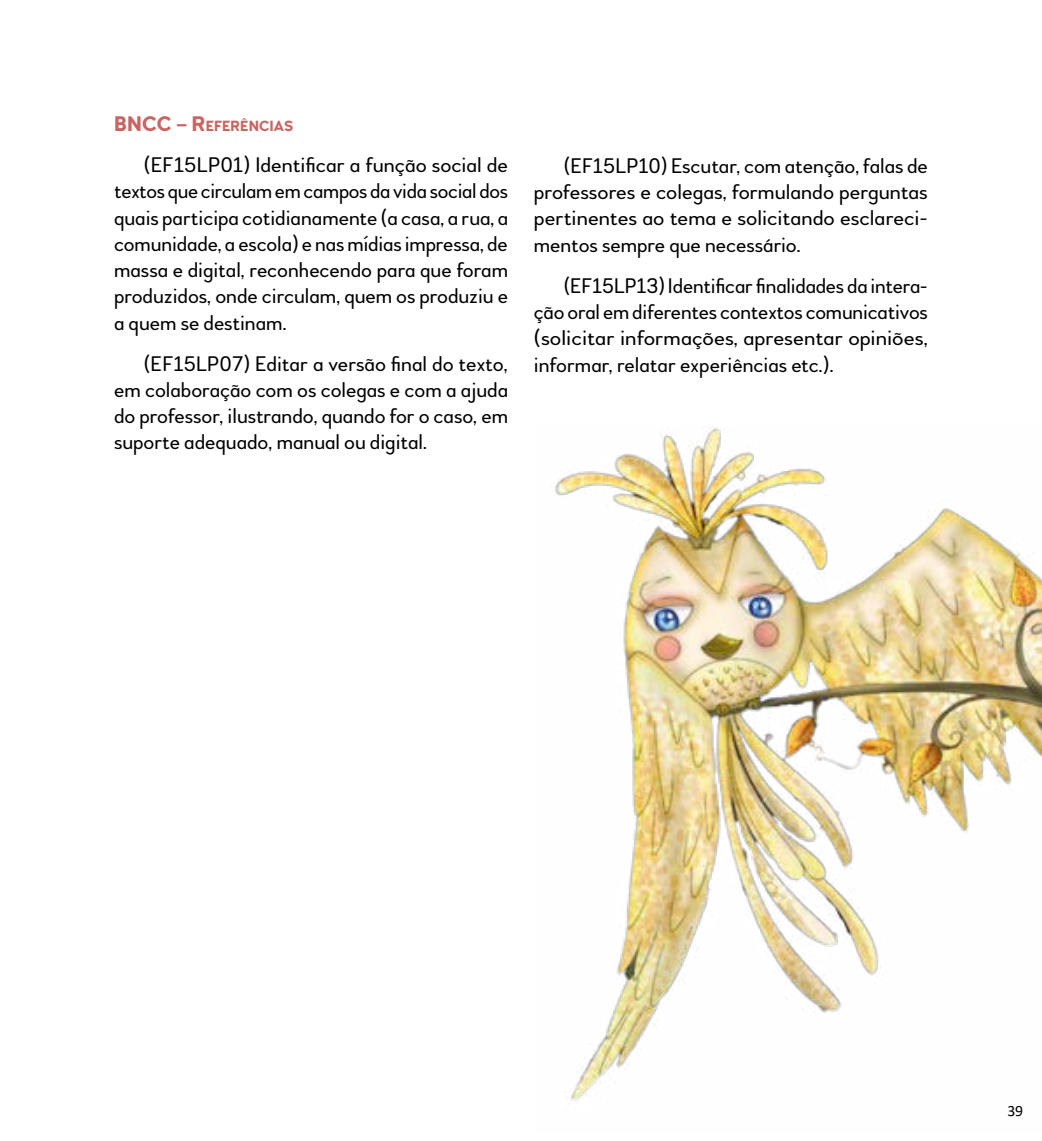
<style>
.page{position:relative;width:1042px;height:1141px;background:#fff}
.page>*{position:absolute;margin:0;border:0;box-sizing:border-box;transform-origin:0 0}
.t1{font:21px/26.2px "Woodford Bourne";color:#000;text-align:justify}
.t2{font:700 21px "Woodford Bourne";color:#c86563}
.t3{font:15.75px "Calibri";color:#000}
.t4{font:700 14.7px "Woodford Bourne";color:#c86563}
.s1{font-size:21px}
</style>
<div class="page">
<img style="left:555px;top:427px;width:487px;height:674px">
<p class="t2" style="left:114px;top:111px;width:15px">BNCC</p>
<p class="t4" style="left:176px;top:117px;width:119px"><span class="s1">– R</span>EFERÊNCIAS</p>
<p class="t1" style="left:114px;top:152px;width:396px;text-indent:30px">(EF15LP01) Identificar a função social de textos que circulam em campos da vida social dos quais participa cotidianamente (a casa, a rua, a comunidade, a escola) e nas mídias impressa, de massa e digital, reconhecendo para que foram produzidos, onde circulam, quem os produziu e a quem se destinam.</p>
<p class="t1" style="left:114px;top:351px;width:395px;text-indent:30px">(EF15LP07) Editar a versão final do texto, em colaboração com os colegas e com a ajuda do professor, ilustrando, quando for o caso, em suporte adequado, manual ou digital.</p>
<p class="t1" style="left:534px;top:153px;width:395px;text-indent:30px">(EF15LP10) Escutar, com atenção, falas de professores e colegas, formulando perguntas pertinentes ao tema e solicitando esclareci&shy;mentos sempre que necessário.</p>
<p class="t1" style="left:534px;top:273px;width:395px;text-indent:30px">(EF15LP13) Identificar finalidades da intera&shy;ção oral em diferentes contextos comunicativos (solicitar informações, apresentar opiniões, informar, relatar experiências etc.).</p>
<p class="t3" style="left:1007px;top:1099px;width:17px">39</p>
</div>
